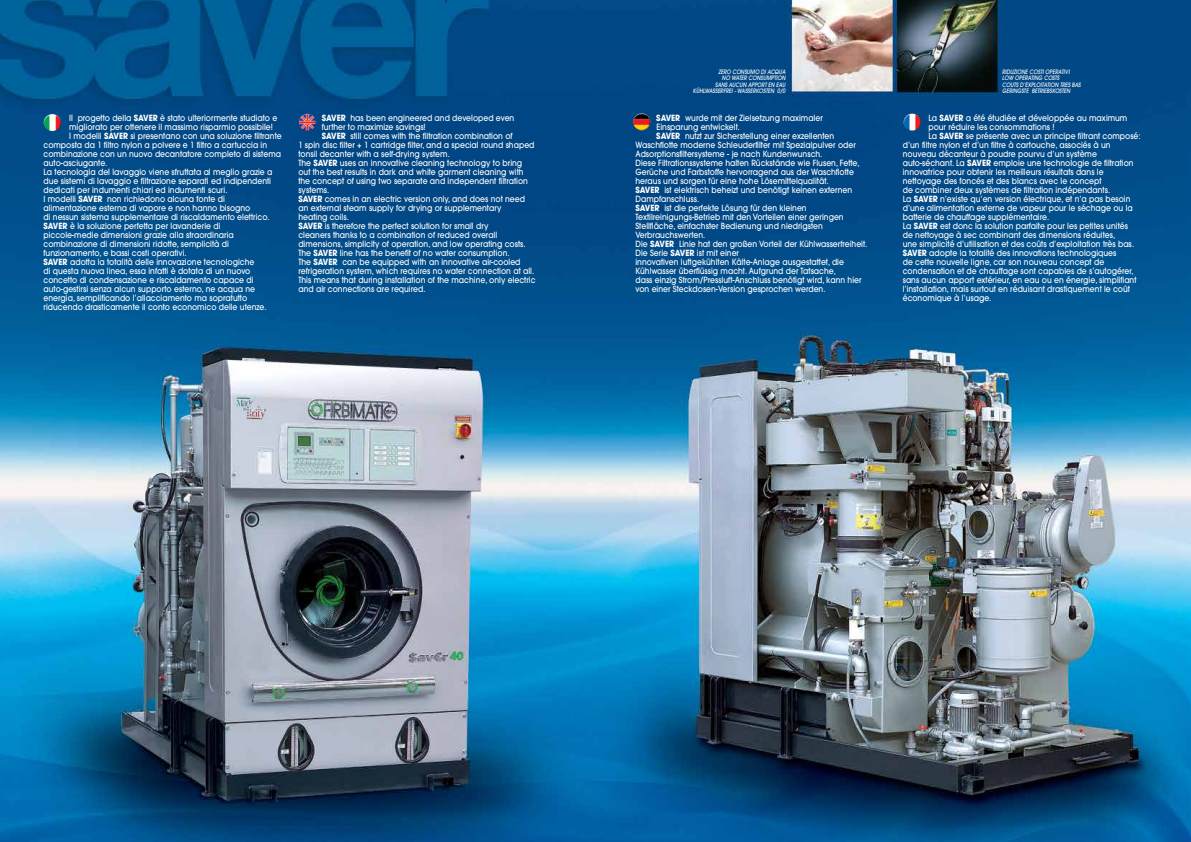
<style>
.page{position:relative;width:1191px;height:842px;background:#fff}
.page>*{position:absolute;margin:0;border:0;box-sizing:border-box;transform-origin:0 0}
.t1{font:500 8.5px/9px "Avant Garde";color:#fff;scale:.9 1}
.t2{font:700 8.5px "Avant Garde";color:#fff;scale:.9 1}
.t3{font:italic 500 6px/6.5px "Avant Garde";color:#fff;text-align:right;scale:.85 1}
.s1{font-weight:700}
.s2{font-weight:500}
</style>
<div class="page">
<img style="left:0;top:0;width:1191px;height:842px">
<img style="left:44px;top:114px;width:17px;height:17px">
<img style="left:299px;top:114px;width:17px;height:17px">
<img style="left:633px;top:113px;width:17px;height:17px">
<img style="left:903px;top:114px;width:18px;height:17px">
<p class="t1" style="left:69px;top:113px;width:233px">Il progetto della <span class="s1">SAVER</span> è stato ulteriormente studiato e</p>
<p class="t1" style="left:69px;top:122px;width:228px">migliorato per ottenere il massimo risparmio possibile!</p>
<p class="t1" style="left:69px;top:131px;width:238px">I modelli <span class="s1">SAVER</span> si presentano con una soluzione filtrante</p>
<p class="t1" style="left:44px;top:140px;width:250px">composta da 1 filtro nylon a polvere e 1 filtro a cartuccia in</p>
<p class="t1" style="left:44px;top:149px;width:265px">combinazione con un nuovo decantatore completo di sistema</p>
<p class="t1" style="left:44px;top:158px;width:72px">auto-asciugante.</p>
<p class="t1" style="left:44px;top:167px;width:256px">La tecnologia del lavaggio viene sfruttata al meglio grazie a</p>
<p class="t1" style="left:44px;top:176px;width:254px">due sistemi di lavaggio e filtrazione separati ed indipendenti</p>
<p class="t1" style="left:44px;top:185px;width:206px">dedicati per indumenti chiari ed indumenti scuri.</p>
<p class="t1" style="left:44px;top:194px;width:203px">I modelli <span class="s1">SAVER</span> non richiedono alcuna fonte di</p>
<p class="t1" style="left:44px;top:203px;width:231px">alimentazione esterna di vapore e non hanno bisogno</p>
<p class="t1" style="left:44px;top:212px;width:252px">di nessun sistema supplementare di riscaldamento elettrico.</p>
<p class="t1" style="left:44px;top:221px;width:198px"><span class="s1">SAVER</span> è la soluzione perfetta per lavanderie di</p>
<p class="t1" style="left:44px;top:230px;width:213px">piccole-medie dimensioni grazie alla straordinaria</p>
<p class="t1" style="left:44px;top:239px;width:207px">combinazione di dimensioni ridotte, semplicità di</p>
<p class="t1" style="left:44px;top:248px;width:161px">funzionamento, e bassi costi operativi.</p>
<p class="t1" style="left:44px;top:257px;width:236px"><span class="s1">SAVER</span> adotta la totalità delle innovazione tecnologiche</p>
<p class="t1" style="left:44px;top:266px;width:231px">di questa nuova linea, essa infatti è dotata di un nuovo</p>
<p class="t1" style="left:44px;top:275px;width:235px">concetto di condensazione e riscaldamento capace di</p>
<p class="t1" style="left:44px;top:284px;width:237px">auto-gestirsi senza alcun supporto esterno, ne acqua ne</p>
<p class="t1" style="left:44px;top:293px;width:228px">energia, semplificando l’allacciamento ma sopratutto</p>
<p class="t1" style="left:44px;top:302px;width:249px">riducendo drasticamente il conto economico delle utenze.</p>
<p class="t1" style="left:322px;top:113px;width:215px"><span class="s1">SAVER</span> has been engineered and developed even</p>
<p class="t1" style="left:322px;top:122px;width:117px">further to maximize savings!</p>
<p class="t1" style="left:322px;top:131px;width:213px"><span class="s1">SAVER</span> still comes with the filtration combination of</p>
<p class="t1" style="left:298px;top:140px;width:264px">1 spin disc filter + 1 cartridge filter, and a special round shaped</p>
<p class="t1" style="left:298px;top:149px;width:170px">tonsil decanter with a self-drying system.</p>
<p class="t1" style="left:298px;top:158px;width:250px">The <span class="s1">SAVER</span> uses an innovative cleaning technology to bring</p>
<p class="t1" style="left:298px;top:167px;width:252px">out the best results in dark and white garment cleaning with</p>
<p class="t1" style="left:298px;top:176px;width:257px">the concept of using two separate and independent filtration</p>
<p class="t1" style="left:298px;top:185px;width:36px">systems.</p>
<p class="t1" style="left:298px;top:194px;width:253px"><span class="s1">SAVER</span> comes in an electric version only, and does not need</p>
<p class="t1" style="left:298px;top:203px;width:227px">an external steam supply for drying or supplementary</p>
<p class="t1" style="left:298px;top:212px;width:58px">heating coils.</p>
<p class="t1" style="left:298px;top:221px;width:213px"><span class="s1">SAVER</span> is therefore the perfect solution for small dry</p>
<p class="t1" style="left:298px;top:230px;width:223px">cleaners thanks to a combination of reduced overall</p>
<p class="t1" style="left:298px;top:239px;width:254px">dimensions, simplicity of operation, and low operating costs.</p>
<p class="t1" style="left:298px;top:248px;width:236px">The <span class="s1">SAVER</span> line has the benefit of no water consumption.</p>
<p class="t2" style="left:298px;top:256px;width:29px"><span class="s2">The</span> SAVER</p>
<p class="t1" style="left:298px;top:257px;width:265px;text-indent:44px">can be equipped with an innovative air-cooled refrigeration system, which requires no water connection at all.<br>This means that during installation of the machine, only electric and air connections are required.</p>
<p class="t3" style="left:693px;top:68px;width:110px">ZERO CONSUMO DI ACQUA<br>NO WATER CONSUMPTION<br>SANS AUCUN APPORT EN EAU<br>KÜHLWASSERFREI - WASSERKOSTEN 0/0</p>
<p class="t3" style="left:1002px;top:68px;width:94px;text-align:left">RIDUZIONE COSTI OPERATIVI<br>LOW OPERATING COSTS<br>COUTS D’EXPLOITATION TRES BAS<br>GERINGSTE BETRIEBSKOSTEN</p>
<p class="t1" style="left:656px;top:113px;width:187px"><span class="s1">SAVER</span> wurde mit der Zielsetzung maximaler</p>
<p class="t1" style="left:656px;top:122px;width:94px">Einsparung entwickelt.</p>
<p class="t1" style="left:656px;top:131px;width:199px"><span class="s1">SAVER</span> nutzt zur Sicherstellung einer exzellenten</p>
<p class="t1" style="left:635px;top:140px;width:246px">Waschflotte moderne Schleuderfilter mit Spezialpulver oder</p>
<p class="t1" style="left:635px;top:149px;width:209px">Adsorptionsfiltersysteme - je nach Kundenwunsch.</p>
<p class="t1" style="left:635px;top:158px;width:251px">Diese Filtrationssysteme halten Rückstände wie Flusen, Fette,</p>
<p class="t1" style="left:635px;top:167px;width:244px">Gerüche und Farbstoffe hervorragend aus der Waschflotte</p>
<p class="t1" style="left:635px;top:176px;width:216px">heraus und sorgen für eine hohe Lösemittelqualität.</p>
<p class="t1" style="left:635px;top:185px;width:242px"><span class="s1">SAVER</span> ist elektrisch beheizt und benötigt keinen externen</p>
<p class="t1" style="left:635px;top:194px;width:72px">Dampfanschluss.</p>
<p class="t1" style="left:635px;top:203px;width:192px"><span class="s1">SAVER</span> ist die perfekte Lösung für den kleinen</p>
<p class="t1" style="left:635px;top:212px;width:233px">Textilreinigungs-Betrieb mit den Vorteilen einer geringen</p>
<p class="t1" style="left:635px;top:221px;width:210px">Stellfläche, einfachster Bedienung und niedrigsten</p>
<p class="t1" style="left:635px;top:230px;width:79px">Verbrauchswerten.</p>
<p class="t1" style="left:635px;top:239px;width:259px">Die <span class="s1">SAVER</span> Linie hat den großen Vorteil der Kühlwasserfreiheit.</p>
<p class="t1" style="left:635px;top:248px;width:117px">Die Serie <span class="s1">SAVER</span> ist mit einer</p>
<p class="t1" style="left:635px;top:257px;width:233px">innovativen luftgekühlten Kälte-Anlage ausgestattet, die</p>
<p class="t1" style="left:635px;top:266px;width:224px">Kühlwasser überflüssig macht. Aufgrund der Tatsache,</p>
<p class="t1" style="left:635px;top:275px;width:253px">dass einzig Strom/Pressluft-Anschluss benötigt wird, kann hier</p>
<p class="t1" style="left:635px;top:284px;width:213px">von einer Steckdosen-Version gesprochen werden.</p>
<p class="t1" style="left:928px;top:113px;width:222px">La <span class="s1">SAVER</span> a été étudiée et développée au maximum</p>
<p class="t1" style="left:928px;top:122px;width:142px">pour réduire les consommations !</p>
<p class="t1" style="left:928px;top:131px;width:237px">La <span class="s1">SAVER</span> se présente avec un principe filtrant composé:</p>
<p class="t1" style="left:902px;top:140px;width:232px">d’un filtre nylon et d’un filtre à cartouche, associés à un</p>
<p class="t1" style="left:902px;top:149px;width:217px">nouveau décanteur à poudre pourvu d’un système</p>
<p class="t1" style="left:902px;top:158px;width:258px">auto-séchant. La <span class="s1">SAVER</span> emploie une technologie de filtration</p>
<p class="t1" style="left:902px;top:167px;width:225px">innovatrice pour obtenir les meilleurs résultats dans le</p>
<p class="t1" style="left:902px;top:176px;width:222px">nettoyage des foncés et des blancs avec le concept</p>
<p class="t1" style="left:902px;top:185px;width:232px">de combiner deux systèmes de filtration indépendants.</p>
<p class="t1" style="left:902px;top:194px;width:255px">La <span class="s1">SAVER</span> n’existe qu’en version électrique, et n’a pas besoin</p>
<p class="t1" style="left:902px;top:203px;width:257px">d’une alimentation externe de vapeur pour le séchage ou la</p>
<p class="t1" style="left:902px;top:212px;width:164px">batterie de chauffage supplémentaire.</p>
<p class="t1" style="left:902px;top:221px;width:252px">La <span class="s1">SAVER</span> est donc la solution parfaite pour les petites unités</p>
<p class="t1" style="left:902px;top:230px;width:238px">de nettoyage à sec combinant des dimensions réduites,</p>
<p class="t1" style="left:902px;top:239px;width:259px">une simplicité d’utilisation et des coûts d’exploitation très bas.</p>
<p class="t1" style="left:902px;top:248px;width:239px"><span class="s1">SAVER</span> adopte la totalité des innovations technologiques</p>
<p class="t1" style="left:902px;top:257px;width:225px">de cette nouvelle ligne, car son nouveau concept de</p>
<p class="t1" style="left:902px;top:266px;width:258px">condensation et de chauffage sont capables de s’autogérer,</p>
<p class="t1" style="left:902px;top:275px;width:261px">sans aucun apport extérieur, en eau ou en énergie, simplifiant</p>
<p class="t1" style="left:902px;top:284px;width:254px">l’installation, mais surtout en réduisant drastiquement le coût</p>
<p class="t1" style="left:902px;top:293px;width:100px">économique à l’usage.</p>
</div>
